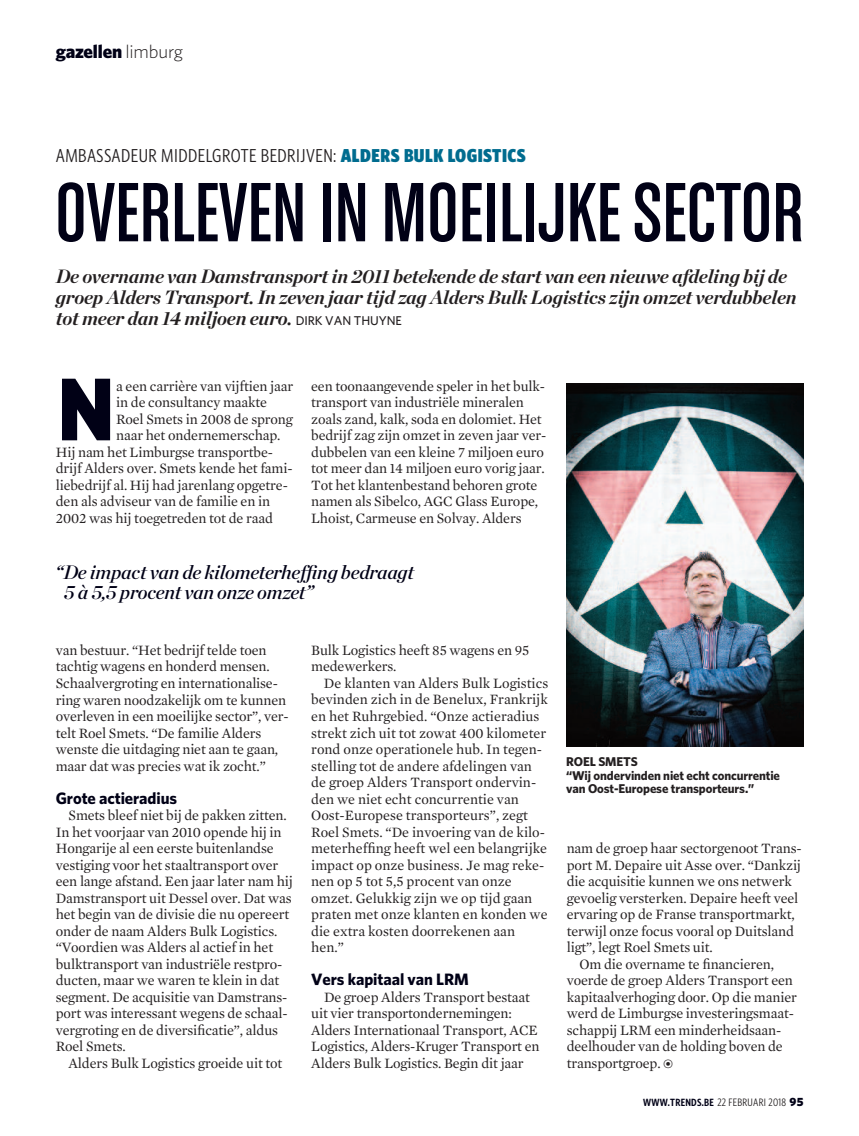
<style>
.page{position:relative;width:859px;height:1136px;background:#fff}
.page>*{position:absolute;margin:0;border:0;box-sizing:border-box;transform-origin:0 0}
.t1{font:89.4px "Chalet Comprime Cologne Sixty";color:#010116}
.t2{font:900 86.55px "DIN";color:#010116}
.t3{font:italic 19.5px/20.5px "Chronicle Display Semi";letter-spacing:-.01em;color:#010116}
.t4{font:italic 700 19.2px/21px "Chronicle Display";letter-spacing:-.005em;color:#231f20}
.t5{font:18.75px "Whitney Condensed";letter-spacing:.025em;color:#231f20}
.t6{font:900 18.75px "Whitney";letter-spacing:-.01em;color:#010116}
.t7{font:700 16.5px "Whitney";letter-spacing:-.005em;color:#010116}
.t8{font:14.55px/16.5px "Mercury Text G1";letter-spacing:-.01em;color:#231f20}
.t9{font:700 12.75px/13.5px "Whitney";letter-spacing:-.01em;color:#231f20}
.t10{font:10.8px "Whitney Condensed";letter-spacing:.025em;color:#231f20}
.s1{font-weight:300;color:#231f20}
.s2{font-weight:900;color:#006c8f}
.s3{font-family:"Whitney";font-weight:500;font-style:normal;font-size:12.75px}
.s4{font-family:"Mercury Numeric G1";font-size:13.5px}
.s5{font-weight:600;font-size:10.5px;color:#010116}
.s6{font-family:"Whitney";font-weight:900;font-size:12px;color:#010116}
</style>
<div class="page">
<img style="left:566px;top:383px;width:238px;height:363px">
<p class="t6" style="left:56px;top:45px;width:129px">gazellen <span class="s1">limburg</span></p>
<p class="t5" style="left:56px;top:149px;width:471px">AMBASSADEUR MIDDELGROTE BEDRIJVEN: <span class="s2">ALDERS BULK LOGISTICS</span></p>
<h1 class="t1" style="left:55px;top:158px;width:750px">OVERLEVENIN MOEILIJKESECTOR</h1>
<h3 class="t4" style="left:56px;top:268px;width:742px">De overname van Damstransport in 2011 betekende de start van een nieuwe afdeling bij de groep Alders Transport. In zeven jaar tijd zag Alders Bulk Logistics zijn omzet verdubbelen tot meer dan 14 miljoen euro. <span class="s3">DIRK VAN THUYNE</span></h3>
<h2 class="t2" style="left:56px;top:357px;width:62px">N</h2>
<p class="t8" style="left:116px;top:377px;width:179px">a een carrière van vijftien jaar</p>
<p class="t8" style="left:116px;top:394px;width:153px">in de consultancy maakte</p>
<p class="t8" style="left:116px;top:410px;width:178px">Roel Smets in 2008 de sprong</p>
<p class="t8" style="left:116px;top:427px;width:166px">naar het ondernemerschap.</p>
<p class="t8" style="left:56px;top:443px;width:219px">Hij nam het Limburgse transportbe-</p>
<p class="t8" style="left:56px;top:460px;width:238px">drijf Alders over. Smets kende het fami-</p>
<p class="t8" style="left:56px;top:476px;width:234px">liebedrijf al. Hij had jarenlang opgetre-</p>
<p class="t8" style="left:56px;top:493px;width:216px">den als adviseur van de familie en in</p>
<p class="t8" style="left:56px;top:509px;width:219px">2002 was hij toegetreden tot de raad</p>
<p class="t8" style="left:311px;top:377px;width:237px">een toonaangevende speler in het bulk&shy;transport van industriële mineralen zoals zand, kalk, soda en dolomiet. Het bedrijf zag zijn omzet in zeven jaar ver&shy;dubbelen van een kleine 7 miljoen euro tot meer dan 14 miljoen euro vorig jaar.<br>Tot het klantenbestand behoren grote namen als Sibelco, AGC Glass Europe, Lhoist, Carmeuse en Solvay. Alders</p>
<h3 class="t3" style="left:64px;top:563px;width:352px;text-indent:-9px">“De impact van de kilometerheffing bedraagt<br>5 à 5,5 procent van onze omzet”</h3>
<p class="t8" style="left:56px;top:641px;width:234px">van bestuur. “Het bedrijf telde toen tachtig wagens en honderd mensen.<br>Schaalvergroting en internationalise&shy;ring waren noodzakelijk om te kunnen overleven in een moeilijke sector”, ver&shy;telt Roel Smets. “De familie Alders wenste die uitdaging niet aan te gaan, maar dat was precies wat ik zocht.”</p>
<p class="t7" style="left:56px;top:792px;width:123px">Grote actieradius</p>
<p class="t8" style="left:56px;top:806px;width:239px;text-indent:13px">Smets bleef niet bij de pakken zitten.<br>In het voorjaar van 2010 opende hij in Hongarije al een eerste buitenlandse vestiging voor het staaltransport over een lange afstand. Een jaar later nam hij Damstransport uit Dessel over. Dat was het begin van de divisie die nu opereert onder de naam Alders Bulk Logistics. “Voordien was Alders al actief in het bulktransport van industriële restpro&shy;ducten, maar we waren te klein in dat segment. De acquisitie van Damstrans&shy;port was interessant wegens de schaal&shy;vergroting en de diversificatie”, aldus Roel Smets.</p>
<p class="t8" style="left:69px;top:1054px;width:215px">Alders Bulk Logistics groeide uit tot</p>
<p class="t8" style="left:311px;top:641px;width:220px">Bulk Logistics heeft 85 wagens en 95 medewerkers.</p>
<p class="t8" style="left:311px;top:674px;width:239px;text-indent:13px">De klanten van Alders Bulk Logistics bevinden zich in de Benelux, Frankrijk en het Ruhrgebied. “Onze actieradius strekt zich uit tot zowat 400 kilometer rond onze operationele hub. In tegen&shy;stelling tot de andere afdelingen van de groep Alders Transport ondervin&shy;den we niet echt concurrentie van Oost-Europese transporteurs”, zegt Roel Smets. “De invoering van de kilo&shy;meterheffing heeft wel een belangrijke impact op onze business. Je mag reke&shy;nen op 5 tot 5,5 procent van onze omzet. Gelukkig zijn we op tijd gaan praten met onze klanten en konden we die extra kosten doorrekenen aan hen.”</p>
<p class="t7" style="left:311px;top:973px;width:159px">Vers kapitaal van LRM</p>
<p class="t8" style="left:311px;top:988px;width:230px;text-indent:13px">De groep Alders Transport bestaat uit vier transportondernemingen:<br>Alders Internationaal Transport, ACE Logistics, Alders-Kruger Transport en Alders Bulk Logistics. Begin dit jaar</p>
<p class="t9" style="left:566px;top:756px;width:215px">ROEL SMETS<br>“Wij ondervinden niet echt concurrentie van Oost-Europese transporteurs.”</p>
<p class="t8" style="left:567px;top:839px;width:236px">nam de groep haar sectorgenoot Trans-</p>
<p class="t8" style="left:567px;top:856px;width:236px">port M. Depaire uit Asse over. “Dankzij</p>
<p class="t8" style="left:567px;top:872px;width:227px">die acquisitie kunnen we ons netwerk</p>
<p class="t8" style="left:567px;top:889px;width:233px">gevoelig versterken. Depaire heeft veel</p>
<p class="t8" style="left:567px;top:905px;width:230px">ervaring op de Franse transportmarkt,</p>
<p class="t8" style="left:567px;top:922px;width:229px">terwijl onze focus vooral op Duitsland</p>
<p class="t8" style="left:567px;top:938px;width:148px">ligt”, legt Roel Smets uit.</p>
<p class="t8" style="left:579px;top:955px;width:196px">Om die overname te financieren,</p>
<p class="t8" style="left:567px;top:971px;width:228px">voerde de groep Alders Transport een</p>
<p class="t8" style="left:567px;top:988px;width:232px">kapitaalverhoging door. Op die manier</p>
<p class="t8" style="left:567px;top:1004px;width:229px">werd de Limburgse investeringsmaat-</p>
<p class="t8" style="left:567px;top:1021px;width:216px">schappij LRM een minderheidsaan-</p>
<p class="t8" style="left:567px;top:1037px;width:218px">deelhouder van de holding boven de</p>
<p class="t8" style="left:567px;top:1054px;width:108px">transportgroep. <span class="s4">z</span></p>
<p class="t10" style="left:643px;top:1097px;width:162px"><span class="s5">WWW.TRENDS.BE</span> 22 FEBRUARI 2018 <span class="s6">95</span></p>
</div>
